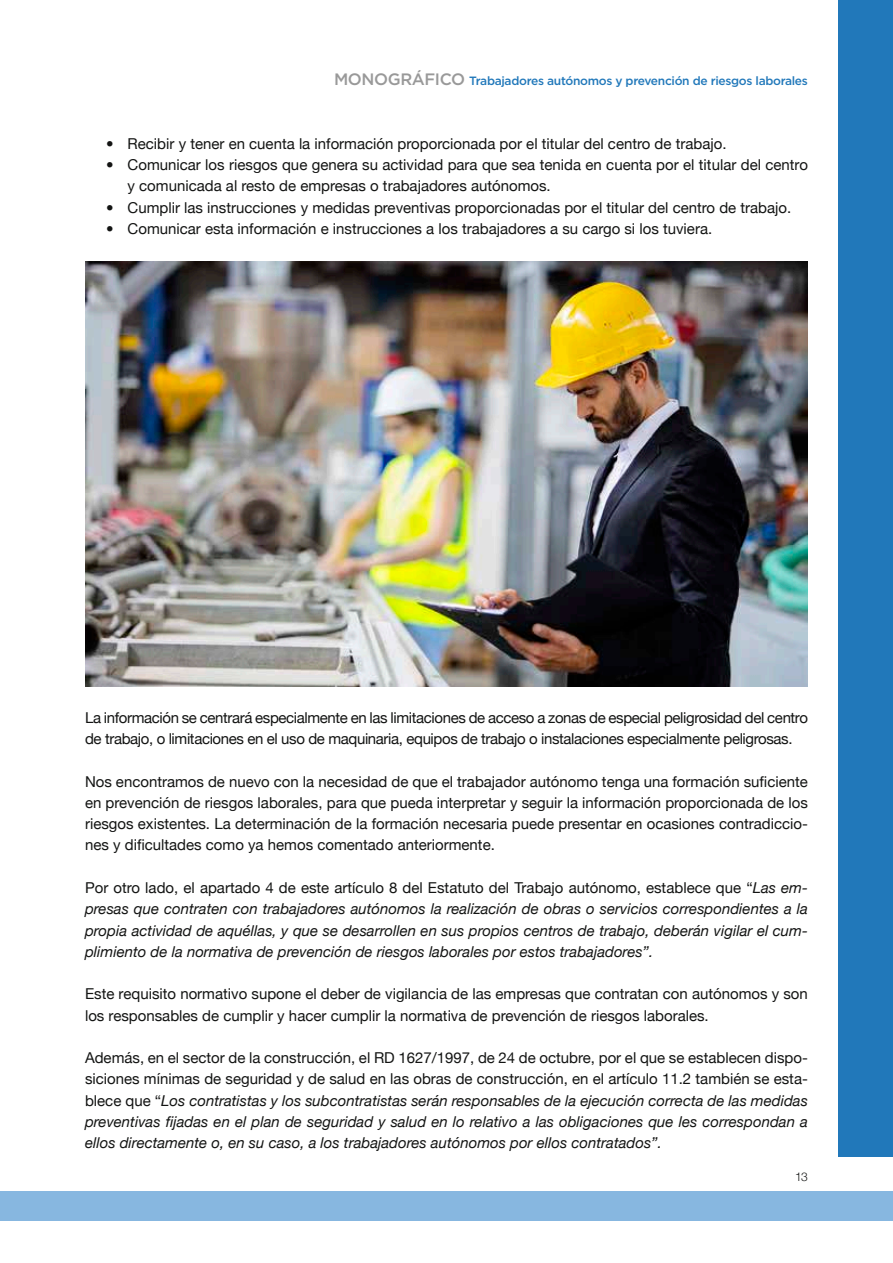
<style>
.page{position:relative;width:893px;height:1263px;background:#fff}
.page>*{position:absolute;margin:0;border:0;box-sizing:border-box;transform-origin:0 0}
.t1{font:15px/21.3px "Helvetica Neue";color:#131413}
.t2{font:italic 15px/21.3px "Helvetica Neue";color:#131413;text-align:justify}
.t3{font:15px/21.3px "Helvetica Neue";letter-spacing:-.025em;color:#131413}
.t4{font:500 12px "Gotham";letter-spacing:-.025em;color:#2178ba}
.t5{font:300 12px "Helvetica Neue";color:#131413}
.s1{font-size:16.5px;color:#999}
.s2{font-style:normal}
</style>
<div class="page">
<div style="left:0;top:1191px;width:893px;height:29px;background:#87b7e0"></div>
<div style="left:838px;top:0;width:55px;height:1157px;background:#2178ba"></div>
<img style="left:85px;top:261px;width:723px;height:426px">
<p class="t4" style="left:334px;top:73px;width:475px"><span class="s1">MONOGRÁFICO</span> Trabajadores autónomos y prevención de riesgos laborales</p>
<p class="t1" style="left:128px;top:134px;width:682px">Recibir y tener en cuenta la información proporcionada por el titular del centro de trabajo.<br>Comunicar los riesgos que genera su actividad para que sea tenida en cuenta por el titular del centro y comunicada al resto de empresas o trabajadores autónomos.<br>Cumplir las instrucciones y medidas preventivas proporcionadas por el titular del centro de trabajo.<br>Comunicar esta información e instrucciones a los trabajadores a su cargo si los tuviera.</p>
<p class="t3" style="left:85px;top:708px;width:724px">La información se centrará especialmente en las limitaciones de acceso a zonas de especial peligrosidad del centro de trabajo, o limitaciones en el uso de maquinaria, equipos de trabajo o instalaciones especialmente peligrosas.</p>
<p class="t1" style="left:85px;top:771px;width:724px;text-align:justify">Nos encontramos de nuevo con la necesidad de que el trabajador autónomo tenga una formación suficiente en prevención de riesgos laborales, para que pueda interpretar y seguir la información proporcionada de los riesgos existentes. La determinación de la formación necesaria puede presentar en ocasiones contradiccio&shy;nes y dificultades como ya hemos comentado anteriormente.</p>
<p class="t2" style="left:85px;top:878px;width:724px"><span class="s2">Por otro lado, el apartado 4 de este artículo 8 del Estatuto del Trabajo autónomo, establece que “</span>Las em&shy;presas que contraten con trabajadores autónomos la realización de obras o servicios correspondientes a la propia actividad de aquéllas, y que se desarrollen en sus propios centros de trabajo, deberán vigilar el cum&shy;plimiento de la normativa de prevención de riesgos laborales por estos trabajadores”.</p>
<p class="t1" style="left:85px;top:984px;width:724px">Este requisito normativo supone el deber de vigilancia de las empresas que contratan con autónomos y son los responsables de cumplir y hacer cumplir la normativa de prevención de riesgos laborales.</p>
<p class="t2" style="left:85px;top:1048px;width:724px"><span class="s2">Además, en el sector de la construcción, el RD 1627/1997, de 24 de octubre, por el que se establecen dispo&shy;siciones mínimas de seguridad y de salud en las obras de construcción, en el artículo 11.2 también se esta&shy;blece que “</span>Los contratistas y los subcontratistas serán responsables de la ejecución correcta de las medidas preventivas fijadas en el plan de seguridad y salud en lo relativo a las obligaciones que les correspondan a ellos directamente o, en su caso, a los trabajadores autónomos por ellos contratados”.</p>
<p class="t5" style="left:795px;top:1167px;width:14px">13</p>
</div>
